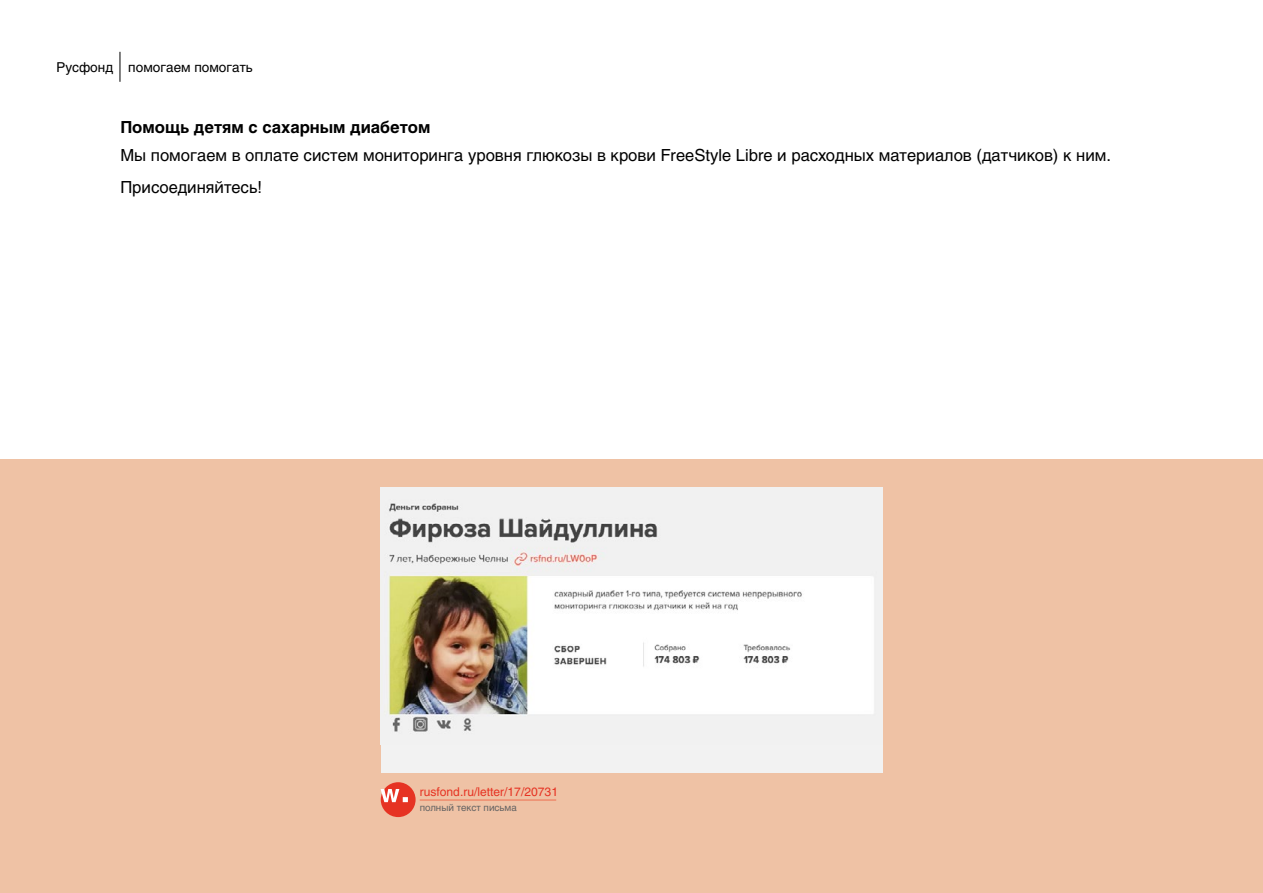
<style>
.page{position:relative;width:1263px;height:893px;background:#fff}
.page>*{position:absolute;margin:0;border:0;box-sizing:border-box;transform-origin:0 0}
.t1{font:16.5px/31.8px "Helios C";color:#000}
.t2{font:700 16.5px "Helios C";color:#000}
.t3{font:13.5px "Helios C";color:#000}
.t4{font:12px "Helios C";color:#e63323}
.t5{font:9.75px "Helios C";color:#646363}
</style>
<div class="page">
<hr style="left:120px;top:52px;width:1px;height:30px;background:#000">
<div style="left:0;top:459px;width:1263px;height:434px;background:#efc2a5"></div>
<div style="left:381px;top:488px;width:501px;height:285px;background:#f2f2f2"></div>
<img style="left:388px;top:503px;width:485px;height:229px">
<div style="left:381px;top:782px;width:35px;height:35px;background:#e63323;border-radius:50%"></div>
<svg style="left:381px;top:789px;width:27px;height:13px"></svg>
<hr style="left:420px;top:800px;width:136px;height:1px;background:#ee6f50">
<p class="t3" style="left:56px;top:59px;width:198px">Русфонд помогаем помогать</p>
<p class="t2" style="left:120px;top:118px;width:312px">Помощь детям с сахарным диабетом</p>
<p class="t1" style="left:120px;top:140px;width:992px">Мы помогаем в оплате систем мониторинга уровня глюкозы в крови FreeStyle Libre и расходных материалов (датчиков) к ним.<br>Присоединяйтесь!</p>
<p class="t4" style="left:420px;top:785px;width:140px">rusfond.ru/letter/17/20731</p>
<p class="t5" style="left:420px;top:802px;width:99px">полный текст письма</p>
</div>
